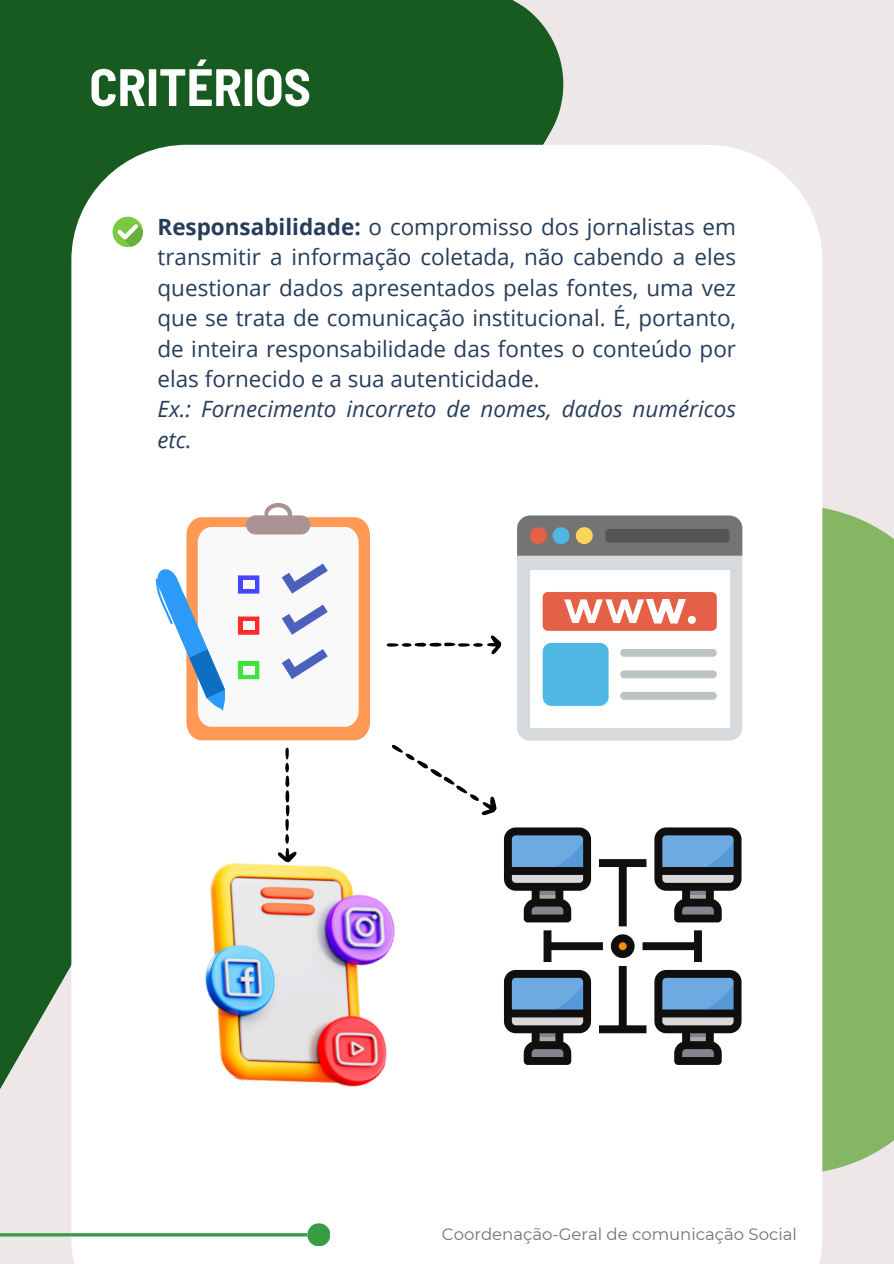
<style>
.page{position:relative;width:894px;height:1264px;background:#fff}
.page>*{position:absolute;margin:0;border:0;box-sizing:border-box;transform-origin:0 0}
.t1{font:700 semi-condensed 52.5px "Barlow";color:#fff}
.t2{font:22.5px/30.3px "Open Sans";color:#263d5a}
.t3{font:16.5px "Montserrat";color:#737373}
.s1{font-weight:700}
.s2{font-style:italic}
</style>
<div class="page">
<div style="left:0;top:0;width:893px;height:1263px;background:#ede7e7"></div>
<div style="left:0;top:0;width:564px;height:1089px;background:#185b20"></div>
<div style="left:822px;top:508px;width:71px;height:664px;background:#85b663"></div>
<div style="left:71px;top:145px;width:751px;height:1118px;background:#fff"></div>
<div style="left:112px;top:217px;width:31px;height:30px;background:#7ac943;border-radius:50%"></div>
<svg style="left:117px;top:224px;width:26px;height:23px"></svg>
<svg style="left:152px;top:503px;width:218px;height:237px;background:#e5dddb"></svg>
<img style="left:152px;top:830px;width:290px;height:294px">
<div style="left:517px;top:515px;width:225px;height:225px;background:#d7dadc;border-radius:13px"></div>
<div style="left:530px;top:570px;width:199px;height:157px;background:#fff"></div>
<svg style="left:517px;top:515px;width:225px;height:40px;background:#7d7b78"></svg>
<div style="left:605px;top:529px;width:124px;height:13px;background:#555;border-radius:3px"></div>
<div style="left:542px;top:592px;width:174px;height:39px;background:#e46047;border-radius:5px"></div>
<svg style="left:564px;top:599px;width:131px;height:25px"></svg>
<div style="left:542px;top:643px;width:66px;height:63px;background:#4fb7e4;border-radius:9px"></div>
<div style="left:620px;top:649px;width:96px;height:7px;background:#bdc2c5;border-radius:4px"></div>
<div style="left:620px;top:670px;width:96px;height:8px;background:#bdc2c5;border-radius:4px"></div>
<div style="left:620px;top:692px;width:96px;height:7px;background:#bdc2c5;border-radius:4px"></div>
<svg style="left:504px;top:827px;width:237px;height:237px;background:#98a1aa"></svg>
<svg style="left:386px;top:635px;width:115px;height:19px;background:#d6d6d6"></svg>
<div style="left:386px;top:736px;width:115px;height:83px;background:#fff"></div>
<svg style="left:278px;top:747px;width:19px;height:115px;background:#d6d6d6"></svg>
<hr style="left:0;top:1233px;width:307px;height:3px;background:#389d45">
<svg style="left:307px;top:1223px;width:23px;height:22px"></svg>
<p class="t1" style="left:89px;top:53px;width:223px">CRITÉRIOS</p>
<p class="t2" style="left:157px;top:211px;width:580px"><span class="s1">Responsabilidade:</span> o compromisso dos jornalistas em transmitir a informação coletada, não cabendo a eles questionar dados apresentados pelas fontes, uma vez que se trata de comunicação institucional. É, portanto, de inteira responsabilidade das fontes o conteúdo por elas fornecido e a sua autenticidade.<br><span class="s2">Ex.: Fornecimento incorreto de nomes, dados numéricos etc.</span></p>
<p class="t3" style="left:441px;top:1224px;width:356px">Coordenação-Geral de comunicação Social</p>
</div>
